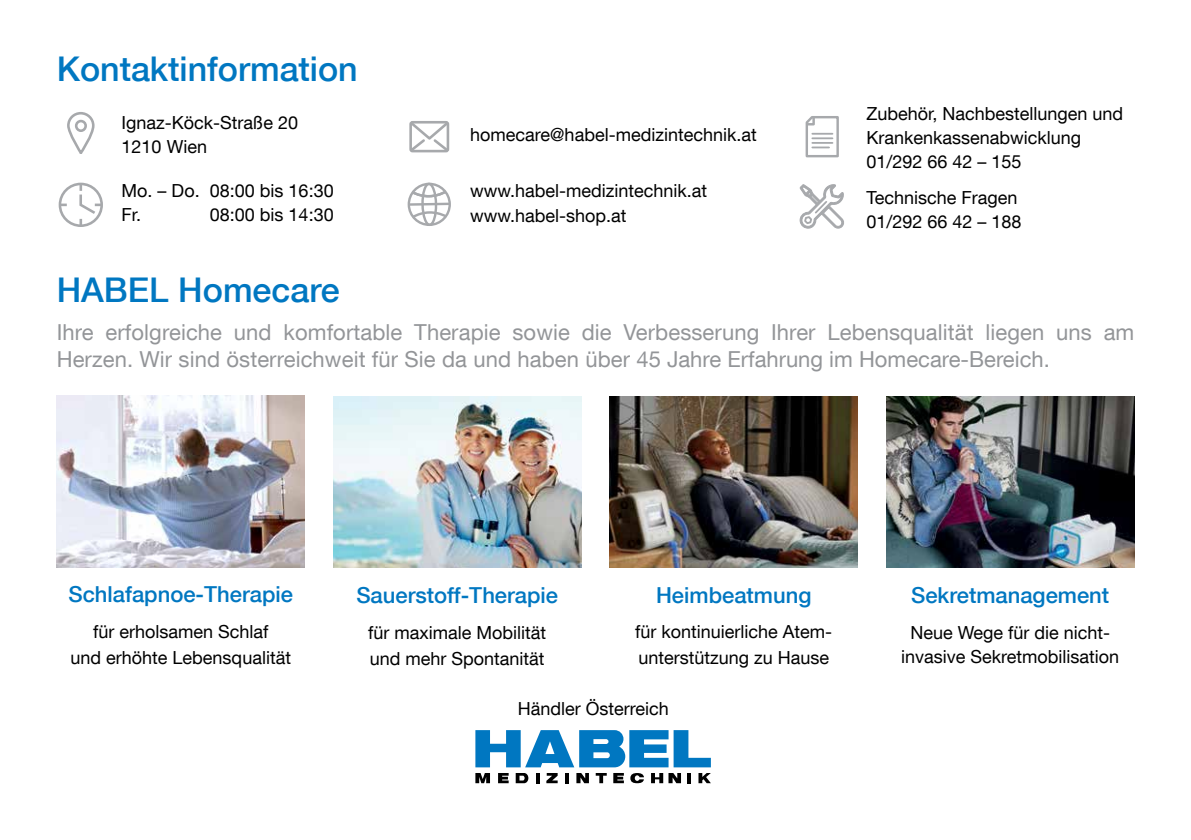
<style>
.page{position:relative;width:1191px;height:840px;background:#fff}
.page>*{position:absolute;margin:0;border:0;box-sizing:border-box;transform-origin:0 0}
.t1{font:500 34px "Helvetica Neue LT Com";color:#0077c1}
.t2{font:22px/26.4px "Helvetica Neue LT Com";letter-spacing:.005em;color:#939598}
.t3{font:500 22px "Helvetica Neue LT Com";color:#0077c1}
.t4{font:18px/24px "Helvetica Neue LT Com";color:#000}
</style>
<div class="page">
<svg style="left:805px;top:116px;width:34px;height:42px"></svg>
<svg style="left:799px;top:184px;width:45px;height:45px"></svg>
<img style="left:57px;top:395px;width:248px;height:172px">
<img style="left:609px;top:396px;width:248px;height:171px">
<img style="left:886px;top:396px;width:248px;height:171px">
<img style="left:333px;top:396px;width:248px;height:171px">
<svg style="left:475px;top:730px;width:236px;height:52px"></svg>
<svg style="left:67px;top:112px;width:28px;height:41px"></svg>
<svg style="left:409px;top:121px;width:41px;height:32px"></svg>
<div style="left:407px;top:182px;width:44px;height:44px;border:2px solid #a7a9ac;border-radius:50%"></div>
<svg style="left:407px;top:188px;width:44px;height:32px"></svg>
<div style="left:421px;top:182px;width:16px;height:44px;border:2px solid #a7a9ac;border-radius:50%"></div>
<div style="left:59px;top:182px;width:44px;height:45px;border:3px solid #a7a9ac;border-radius:50%"></div>
<svg style="left:60px;top:203px;width:7px;height:3px"></svg>
<svg style="left:78px;top:184px;width:24px;height:41px"></svg>
<h1 class="t1" style="left:57px;top:48px;width:303px">Kontaktinformation</h1>
<p class="t4" style="left:122px;top:110px;width:178px">Ignaz-Köck-Straße 20<br>1210 Wien</p>
<p class="t4" style="left:122px;top:178px;width:214px">Mo. – Do. 08:00 bis 16:30<br>Fr.</p>
<p class="t4" style="left:210px;top:202px;width:125px">08:00 bis 14:30</p>
<p class="t4" style="left:470px;top:122px;width:288px">homecare@habel-medizintechnik.at</p>
<p class="t4" style="left:470px;top:178px;width:238px">www.habel-medizintechnik.at www.habel-shop.at</p>
<p class="t4" style="left:866px;top:101px;width:258px">Zubehör, Nachbestellungen und<br>Krankenkassenabwicklung<br>01/292 66 42 – 155</p>
<p class="t4" style="left:866px;top:185px;width:157px">Technische Fragen<br>01/292 66 42 – 188</p>
<h1 class="t1" style="left:57px;top:270px;width:284px">HABEL Homecare</h1>
<p class="t2" style="left:57px;top:318px;width:1079px">Ihre erfolgreiche und komfortable Therapie sowie die Verbesserung Ihrer Lebensqualität liegen uns am<br>Herzen. Wir sind österreichweit für Sie da und haben über 45 Jahre Erfahrung im Homecare-Bereich.</p>
<p class="t3" style="left:68px;top:580px;width:226px">Schlafapnoe-Therapie</p>
<p class="t4" style="left:71px;top:617px;width:222px;line-height:26px;text-align:center">für erholsamen Schlaf<br>und erhöhte Lebensqualität</p>
<p class="t3" style="left:656px;top:581px;width:157px">Heimbeatmung</p>
<p class="t4" style="left:635px;top:618px;width:199px;line-height:26px">für kontinuierliche Atem&shy;unterstützung zu Hause</p>
<p class="t3" style="left:356px;top:581px;width:203px">Sauerstoff-Therapie</p>
<p class="t4" style="left:368px;top:618px;width:180px;line-height:26px">für maximale Mobilität und mehr Spontanität</p>
<p class="t4" style="left:518px;top:696px;width:153px">Händler Österreich</p>
<p class="t3" style="left:911px;top:581px;width:200px">Sekretmanagement</p>
<p class="t4" style="left:901px;top:619px;width:220px;text-align:center">Neue Wege für die nicht&shy;invasive Sekretmobilisation</p>
</div>
